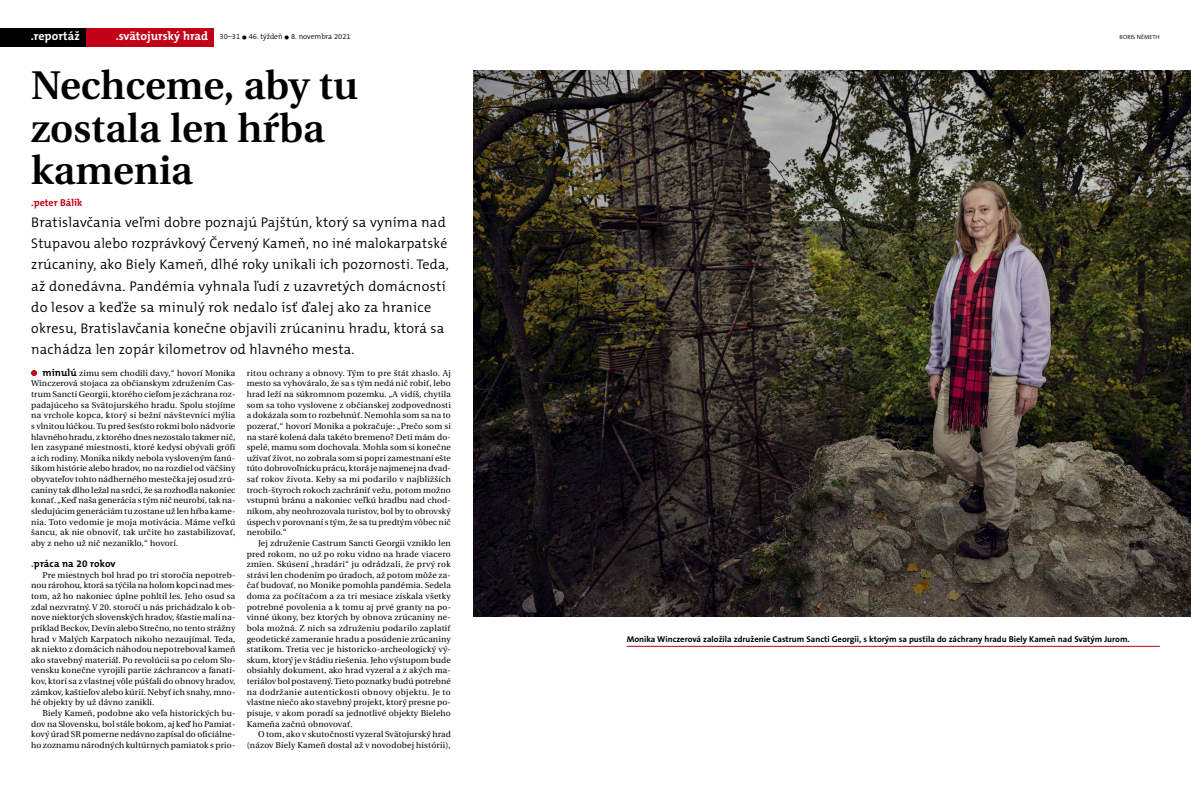
<style>
.page{position:relative;width:1191px;height:794px;background:#fff}
.page>*{position:absolute;margin:0;border:0;box-sizing:border-box;transform-origin:0 0}
.t1{font:600 40px/42.5px "Utopia CE";color:#000}
.t2{font:300 14px/21.3px "The Mix CE B4";letter-spacing:.015em;color:#000}
.t3{font:700 12px "The Mix CE B7";color:#fff}
.t4{font:700 10px "The Mix CE B7";letter-spacing:.015em;color:#000}
.t5{font:700 10px "The Mix CE B7";color:#c20016}
.t6{font:8.5px/10.6px "Utopia CE";letter-spacing:.015em;color:#000;text-align:justify}
.t7{font:700 8.5px "The Sans CE B7";color:#000}
.t8{font:300 7.5px "The Mix CE B4";color:#000}
.t9{font:300 6px "The Mix CE B4";color:#000}
.s1{font-family:"The Mix CE B7";font-weight:700;font-size:12px;color:#fff}
.s2{font-family:"The Mix CE B7";font-weight:700;font-size:10px}
.s3{color:#f00}
</style>
<div class="page">
<svg style="left:31px;top:370px;width:6px;height:6px"></svg>
<img style="left:473px;top:71px;width:718px;height:546px">
<hr style="left:626px;top:646px;width:533px;height:1px;background:#c20016">
<div style="left:83px;top:28px;width:131px;height:19px;background:#c20016"></div>
<div style="left:0;top:28px;width:85px;height:19px;background:#000"></div>
<h3 class="t3" style="left:31px;top:32px;width:51px">.reportáž</h3>
<p class="t8" style="left:116px;top:34px;width:236px"><span class="s1">.svätojurský hrad</span> 30–31 ● 46. týždeň ● 8. novembra 2021</p>
<p class="t9" style="left:1119px;top:35px;width:42px">BORIS NÉMETH</p>
<h1 class="t1" style="left:31px;top:68px;width:328px">Nechceme, aby tu zostala len hŕba kamenia</h1>
<p class="t5" style="left:31px;top:198px;width:53px">.peter Bálik</p>
<p class="t2" style="left:31px;top:213px;width:419px">Bratislavčania veľmi dobre poznajú Pajštún, ktorý sa vyníma nad Stupavou alebo rozprávkový Červený Kameň, no iné malokarpatské zrúcaniny, ako Biely Kameň, dlhé roky unikali ich pozornosti. Teda, až donedávna. Pandémia vyhnala ľudí z uzavretých domácností do lesov a keďže sa minulý rok nedalo ísť ďalej ako za hranice okresu, Bratislavčania konečne objavili zrúcaninu hradu, ktorá sa nachádza len zopár kilometrov od hlavného mesta.</p>
<p class="t6" style="left:31px;top:368px;width:206px;text-indent:11px"><span class="s2">minulú</span> zimu sem chodili davy,“ hovorí Monika Winczerová stojaca za občianskym združením Cas&shy;trum Sancti Georgii, ktorého cieľom je záchrana roz&shy;padajúceho sa Svätojurského hradu. Spolu stojíme na vrchole kopca, ktorý si bežní návštevníci mýlia s vlnitou lúčkou.Tu pred šesťsto rokmi bolo nádvorie hlavného hradu, z ktorého dnes nezostalo takmer nič, len zasypané miestnosti, ktoré kedysi obývali grófi a ich rodiny. Monika nikdy nebola vysloveným fanú&shy;šikom histórie alebo hradov, no na rozdiel od väčšiny obyvateľov tohto nádherného mestečka jej osud zrú&shy;caniny tak dlho ležal na srdci, že sa rozhodla nakoniec konať.„Keď naša generácia s tým nič neurobí, tak na&shy;sledujúcim generáciám tu zostane už len hŕba kame&shy;nia. Toto vedomie je moja motivácia. Máme veľkú šancu, ak nie obnoviť, tak určite ho zastabilizovať, aby z neho už nič nezaniklo,“ hovorí.</p>
<p class="t4" style="left:31px;top:560px;width:86px"><span class="s3">.</span>práca na 20 rokov</p>
<p class="t6" style="left:31px;top:570px;width:206px;text-indent:11px">Pre miestnych bol hrad po tri storočia nepotreb&shy;nou rárohou, ktorá sa týčila na holom kopci nad mes&shy;tom, až ho nakoniec úplne pohltil les. Jeho osud sa zdal nezvratný. V 20. storočí u nás prichádzalo k ob&shy;nove niektorých slovenských hradov, šťastie mali na&shy;príklad Beckov, Devín alebo Strečno, no tento strážny hrad v Malých Karpatoch nikoho nezaujímal. Teda, ak niekto z domácich náhodou nepotreboval kameň ako stavebný materiál. Po revolúcii sa po celom Slo&shy;vensku konečne vyrojili partie záchrancov a fanati&shy;kov, ktorí sa z vlastnej vôle púšťali do obnovy hradov, zámkov, kaštieľov alebo kúrií. Nebyť ich snahy, mno&shy;hé objekty by už dávno zanikli.</p>
<p class="t6" style="left:31px;top:708px;width:206px;text-indent:11px">Biely Kameň, podobne ako veľa historických bu&shy;dov na Slovensku, bol stále bokom, aj keď ho Pamiat&shy;kový úrad SR pomerne nedávno zapísal do oficiálne&shy;ho zoznamu národných kultúrnych pamiatok s prio-</p>
<p class="t6" style="left:247px;top:368px;width:206px">ritou ochrany a obnovy. Tým to pre štát zhaslo. Aj mesto sa vyhováralo, že sa s tým nedá nič robiť, lebo hrad leží na súkromnom pozemku. „A vidíš, chytila som sa toho vyslovene z občianskej zodpovednosti a dokázala som to rozbehnúť. Nemohla som sa na to pozerať,“ hovorí Monika a pokračuje: „Prečo som si na staré kolená dala takéto bremeno? Deti mám do&shy;spelé, mamu som dochovala. Mohla som si konečne užívať život, no zobrala som si popri zamestnaní ešte túto dobrovoľnícku prácu, ktorá je najmenej na dvad&shy;sať rokov života. Keby sa mi podarilo v najbližších troch-štyroch rokoch zachrániť vežu, potom možno vstupnú bránu a nakoniec veľkú hradbu nad chod&shy;níkom, aby neohrozovala turistov, bol by to obrovský úspech v porovnaní s tým, že sa tu predtým vôbec nič nerobilo.“</p>
<p class="t6" style="left:247px;top:538px;width:206px;text-indent:11px">Jej združenie Castrum Sancti Georgii vzniklo len pred rokom, no už po roku vidno na hrade viacero zmien. Skúsení „hradári“ ju odrádzali, že prvý rok strávi len chodením po úradoch, až potom môže za&shy;čať budovať, no Monike pomohla pandémia. Sedela doma za počítačom a za tri mesiace získala všetky potrebné povolenia a k tomu aj prvé granty na po&shy;vinné úkony, bez ktorých by obnova zrúcaniny ne&shy;bola možná. Z nich sa združeniu podarilo zaplatiť geodetické zameranie hradu a posúdenie zrúcaniny statikom. Tretia vec je historicko-archeologický vý&shy;skum, ktorý je v štádiu riešenia. Jeho výstupom bude obsiahly dokument, ako hrad vyzeral a z akých ma&shy;teriálov bol postavený.Tieto poznatky budú potrebné na dodržanie autentickosti obnovy objektu. Je to vlastne niečo ako stavebný projekt, ktorý presne po&shy;pisuje, v akom poradí sa jednotlivé objekty Bieleho Kameňa začnú obnovovať.</p>
<p class="t6" style="left:247px;top:730px;width:206px;text-align:right">O tom, ako v skutočnosti vyzeral Svätojurský hrad (názov Biely Kameň dostal až v novodobej histórii),</p>
<p class="t7" style="left:626px;top:635px;width:504px">Monika Winczerová založila združenie Castrum Sancti Georgii, s ktorým sa pustila do záchrany hradu Biely Kameň nad Svätým Jurom.</p>
</div>
